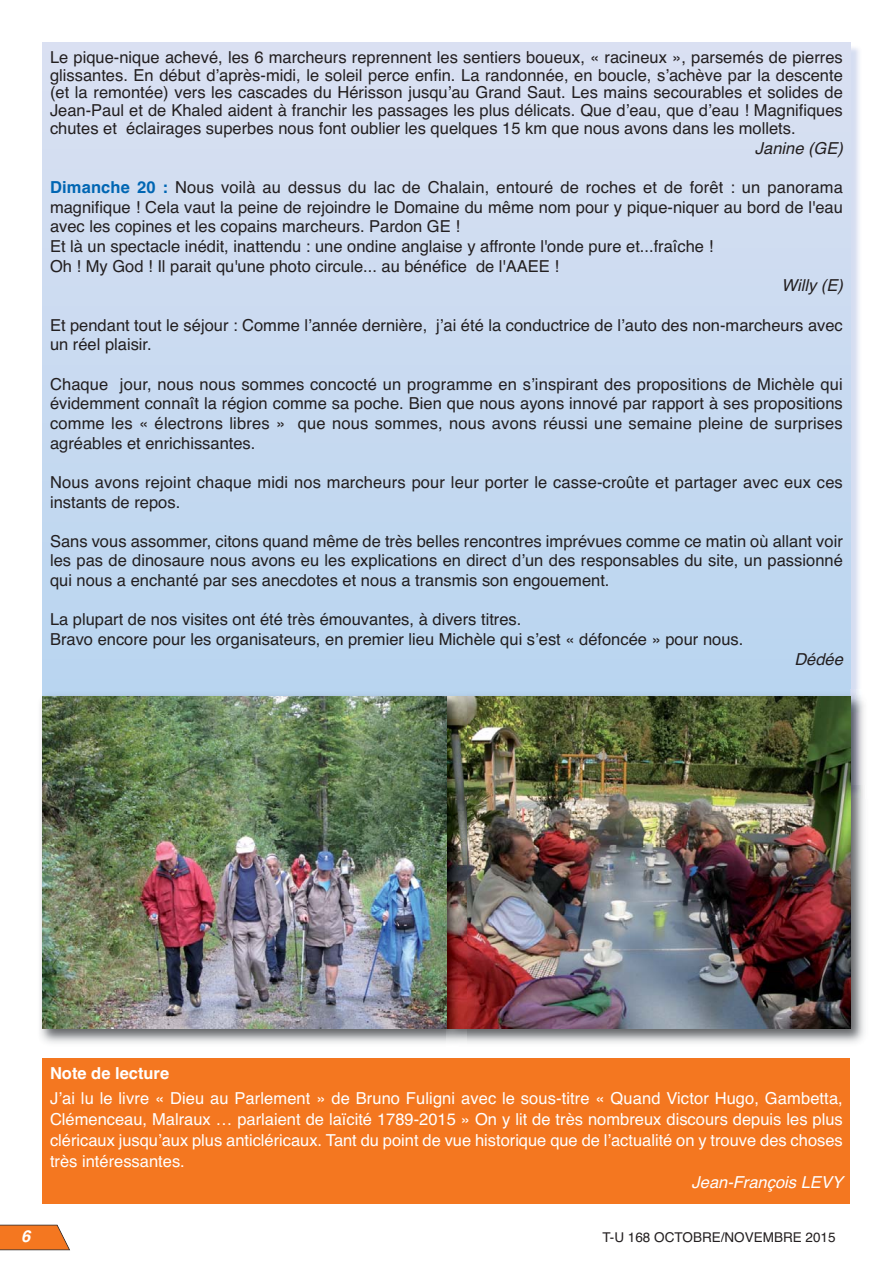
<style>
.page{position:relative;width:893px;height:1263px;background:#fff}
.page>*{position:absolute;margin:0;border:0;box-sizing:border-box;transform-origin:0 0}
.t1{font:16.5px/19.6px "Helvetica";color:#231f20}
.t2{font:16.5px/21px "Helvetica";color:#fff;text-align:justify}
.t3{font:italic 16.5px "Helvetica";color:#231f20}
.t4{font:italic 16.5px "Helvetica";color:#fff}
.t5{font:700 16.5px "Helvetica";color:#fff}
.t6{font:italic 700 16.5px "Helvetica";color:#fff}
.t7{font:13.5px "Helvetica";color:#231f20}
.s1{font-weight:700;color:#0066b3}
</style>
<div class="page">
<svg style="left:0;top:1225px;width:70px;height:25px"></svg>
<img style="left:40px;top:798px;width:824px;height:245px">
<img style="left:850px;top:785px;width:14px;height:13px">
<img style="left:466px;top:689px;width:398px;height:96px">
<img style="left:466px;top:696px;width:384px;height:332px">
<img style="left:40px;top:689px;width:400px;height:109px">
<img style="left:43px;top:696px;width:423px;height:332px">
<div style="left:43px;top:1058px;width:807px;height:145px;background:#f47720"></div>
<p class="t1" style="left:50px;top:50px;width:794px;line-height:17.9px;text-align:justify">Le pique-nique achevé, les 6 marcheurs reprennent les sentiers boueux, « racineux », parsemés de pierres glissantes. En début dʼaprès-midi, le soleil perce enfin. La randonnée, en boucle, sʼachève par la descente (et la remontée) vers les cascades du Hérisson jusquʼau Grand Saut. Les mains secourables et solides de Jean-Paul et de Khaled aident à franchir les passages les plus délicats. Que dʼeau, que dʼeau ! Magnifiques chutes et éclairages superbes nous font oublier les quelques 15 km que nous avons dans les mollets.</p>
<p class="t3" style="left:755px;top:142px;width:93px">Janine (GE)</p>
<p class="t1" style="left:50px;top:179px;width:794px"><span class="s1">Dimanche 20 :</span> Nous voilà au dessus du lac de Chalain, entouré de roches et de forêt : un panorama magnifique ! Cela vaut la peine de rejoindre le Domaine du même nom pour y pique-niquer au bord de l'eau avec les copines et les copains marcheurs. Pardon GE !<br>Et là un spectacle inédit, inattendu : une ondine anglaise y affronte l'onde pure et...fraîche !<br>Oh ! My God ! Il parait qu'une photo circule... au bénéfice de l'AAEE !</p>
<p class="t3" style="left:781px;top:279px;width:66px">Willy (E)</p>
<p class="t1" style="left:50px;top:317px;width:794px">Et pendant tout le séjour : Comme lʼannée dernière, jʼai été la conductrice de lʼauto des non-marcheurs avec un réel plaisir.</p>
<p class="t1" style="left:50px;top:376px;width:794px;text-align:justify">Chaque jour, nous nous sommes concocté un programme en sʼinspirant des propositions de Michèle qui évidemment connaît la région comme sa poche. Bien que nous ayons innové par rapport à ses propositions comme les « électrons libres » que nous sommes, nous avons réussi une semaine pleine de surprises agréables et enrichissantes.</p>
<p class="t1" style="left:50px;top:474px;width:794px">Nous avons rejoint chaque midi nos marcheurs pour leur porter le casse-croûte et partager avec eux ces instants de repos.</p>
<p class="t1" style="left:50px;top:533px;width:794px;text-align:justify">Sans vous assommer, citons quand même de très belles rencontres imprévues comme ce matin où allant voir les pas de dinosaure nous avons eu les explications en direct dʼun des responsables du site, un passionné qui nous a enchanté par ses anecdotes et nous a transmis son engouement.</p>
<p class="t1" style="left:50px;top:611px;width:695px">La plupart de nos visites ont été très émouvantes, à divers titres.<br>Bravo encore pour les organisateurs, en premier lieu Michèle qui sʼest « défoncée » pour nous.</p>
<p class="t3" style="left:794px;top:653px;width:53px">Dédée</p>
<p class="t5" style="left:50px;top:1067px;width:121px">Note de lecture</p>
<p class="t2" style="left:50px;top:1089px;width:794px">Jʼai lu le livre « Dieu au Parlement » de Bruno Fuligni avec le sous-titre « Quand Victor Hugo, Gambetta, Clémenceau, Malraux … parlaient de laïcité 1789-2015 » On y lit de très nombreux discours depuis les plus cléricaux jusquʼaux plus anticléricaux. Tant du point de vue historique que de lʼactualité on y trouve des choses très intéressantes.</p>
<p class="t4" style="left:692px;top:1176px;width:153px">Jean-François LEVY</p>
<p class="t6" style="left:21px;top:1230px;width:14px">6</p>
<p class="t7" style="left:602px;top:1232px;width:235px">T-U 168 OCTOBRE/NOVEMBRE 2015</p>
</div>
